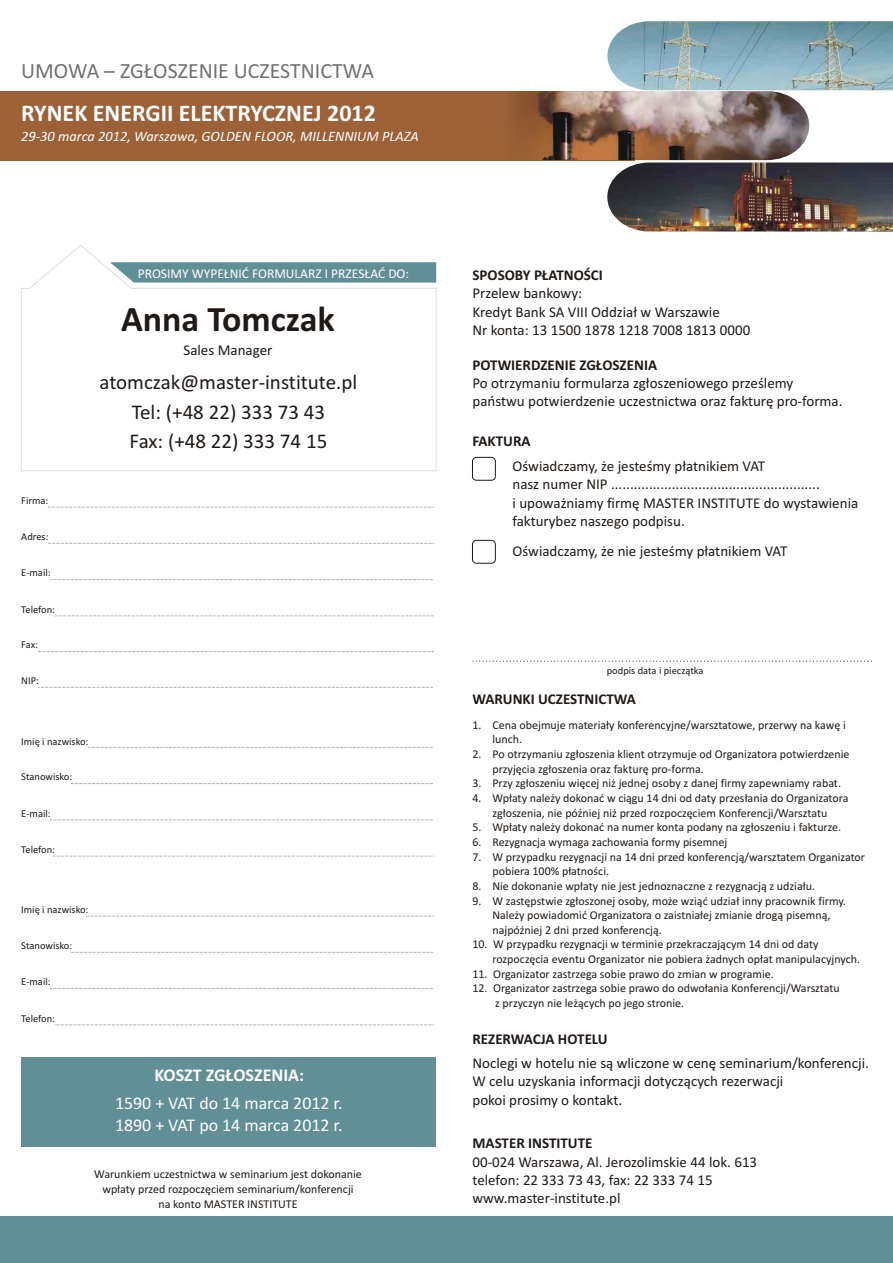
<style>
.page{position:relative;width:893px;height:1263px;background:#fff}
.page>*{position:absolute;margin:0;border:0;box-sizing:border-box;transform-origin:0 0}
.t1{font:700 36px "Calibri";color:#1f1a17}
.t2{font:700 24px "Calibri";color:#fff}
.t3{font:21.9px "Calibri";color:#737070}
.t4{font:21px/29.2px "Calibri";color:#1f1a17;text-align:center}
.t5{font:700 18px "Calibri";color:#fff}
.t6{font:17.85px/21.9px "Calibri";color:#fff}
.t7{font:15px/18.3px "Calibri";color:#1f1a17}
.t8{font:700 15px "Calibri";color:#1f1a17}
.t9{font:italic 14.4px "Calibri";color:#fff}
.t10{font:13.5px "Calibri";color:#fff}
.t11{font:12px/14.7px "Calibri";color:#1f1a17}
.t12{font:10.5px "Calibri";color:#1f1a17}
</style>
<div class="page">
<svg style="left:71px;top:783px;width:362px;height:1px"></svg>
<svg style="left:88px;top:747px;width:345px;height:1px"></svg>
<svg style="left:50px;top:819px;width:383px;height:1px"></svg>
<svg style="left:53px;top:856px;width:381px;height:1px"></svg>
<svg style="left:71px;top:952px;width:362px;height:1px"></svg>
<svg style="left:86px;top:916px;width:348px;height:1px"></svg>
<svg style="left:50px;top:988px;width:383px;height:1px"></svg>
<svg style="left:55px;top:1024px;width:379px;height:1px"></svg>
<svg style="left:48px;top:507px;width:386px;height:1px"></svg>
<svg style="left:50px;top:579px;width:383px;height:1px"></svg>
<svg style="left:48px;top:543px;width:386px;height:1px"></svg>
<svg style="left:38px;top:687px;width:395px;height:1px"></svg>
<svg style="left:54px;top:616px;width:380px;height:1px"></svg>
<svg style="left:38px;top:651px;width:396px;height:1px"></svg>
<div style="left:472px;top:540px;width:24px;height:24px;background:#fff;border:1px solid #1f1a17;border-radius:4px"></div>
<div style="left:472px;top:457px;width:24px;height:24px;background:#fff;border:1px solid #1f1a17;border-radius:4px"></div>
<svg style="left:472px;top:661px;width:400px;height:1px"></svg>
<svg style="left:21px;top:245px;width:416px;height:226px"></svg>
<svg style="left:110px;top:262px;width:326px;height:21px;background:#6b969c"></svg>
<div style="left:0;top:1217px;width:893px;height:46px;background:#618f96"></div>
<div style="left:21px;top:1057px;width:415px;height:89px;background:#618f96"></div>
<div style="left:0;top:91px;width:635px;height:69px;background:#9c6136"></div>
<img style="left:607px;top:162px;width:286px;height:70px">
<img style="left:502px;top:91px;width:307px;height:72px">
<img style="left:607px;top:21px;width:286px;height:73px">
<h3 class="t3" style="left:21px;top:62px;width:354px">UMOWA – ZG£OSZENIE UCZESTNICTWA</h3>
<h2 class="t2" style="left:21px;top:103px;width:356px">RYNEK ENERGII ELEKTRYCZNEJ 2012</h2>
<p class="t9" style="left:21px;top:130px;width:399px">29-30 marca 2012, Warszawa, GOLDEN FLOOR, MILLENNIUM PLAZA</p>
<p class="t10" style="left:138px;top:268px;width:273px">PROSIMY WYPE£NIÆ FORMULARZ I PRZES£AÆ DO:</p>
<h1 class="t1" style="left:121px;top:304px;width:215px">Anna Tomczak</h1>
<p class="t7" style="left:183px;top:342px;width:90px">Sales Manager</p>
<p class="t12" style="left:21px;top:496px;width:29px">Firma:</p>
<p class="t12" style="left:21px;top:532px;width:29px">Adres:</p>
<p class="t12" style="left:21px;top:568px;width:31px">E-mail:</p>
<p class="t12" style="left:21px;top:605px;width:35px">Telefon:</p>
<p class="t12" style="left:21px;top:640px;width:18px">Fax:</p>
<p class="t12" style="left:21px;top:676px;width:19px">NIP:</p>
<h3 class="t4" style="left:100px;top:370px;width:259px">atomczak@master-institute.pl<br>Tel: (+48 22) 333 73 43<br>Fax: (+48 22) 333 74 15</h3>
<p class="t12" style="left:21px;top:737px;width:69px">Imiê i nazwisko:</p>
<p class="t12" style="left:21px;top:772px;width:53px">Stanowisko:</p>
<p class="t12" style="left:21px;top:809px;width:31px">E-mail:</p>
<p class="t12" style="left:21px;top:845px;width:35px">Telefon:</p>
<p class="t12" style="left:21px;top:905px;width:69px">Imiê i nazwisko:</p>
<p class="t12" style="left:21px;top:941px;width:53px">Stanowisko:</p>
<p class="t12" style="left:21px;top:977px;width:31px">E-mail:</p>
<p class="t12" style="left:21px;top:1014px;width:35px">Telefon:</p>
<h3 class="t5" style="left:155px;top:1068px;width:151px">KOSZT ZG£OSZENIA:</h3>
<h3 class="t6" style="left:115px;top:1093px;width:229px">1590 + VAT do 14 marca 2012 r.<br>1890 + VAT po 14 marca 2012 r.</h3>
<p class="t11" style="left:94px;top:1168px;width:269px;text-align:center">Warunkiem uczestnictwa w seminarium jest dokonanie wp³aty przed rozpoczêciem seminarium/konferencji<br>na konto MASTER INSTITUTE</p>
<p class="t8" style="left:472px;top:269px;width:132px">SPOSOBY P£ATNOŒCI</p>
<p class="t7" style="left:472px;top:285px;width:279px">Przelew bankowy:<br>Kredyt Bank SA VIII Oddzia³ w Warszawie<br>Nr konta: 13 1500 1878 1218 7008 1813 0000</p>
<p class="t8" style="left:472px;top:359px;width:186px">POTWIERDZENIE ZG£OSZENIA</p>
<p class="t7" style="left:472px;top:375px;width:372px">Po otrzymaniu formularza zg³oszeniowego przeœlemy pañstwu potwierdzenie uczestnictwa oraz fakturê pro-forma.</p>
<p class="t8" style="left:472px;top:434px;width:60px">FAKTURA</p>
<p class="t7" style="left:512px;top:458px;width:347px">Oœwiadczamy, ¿e jesteœmy p³atnikiem VAT<br>nasz numer NIP .......................................................<br>i upowa¿niamy firmê MASTER INSTITUTE do wystawienia fakturybez naszego podpisu.</p>
<p class="t7" style="left:512px;top:543px;width:276px">Oœwiadczamy, ¿e nie jesteœmy p³atnikiem VAT</p>
<p class="t12" style="left:607px;top:666px;width:98px">podpis data i piecz¹tka</p>
<p class="t8" style="left:472px;top:693px;width:165px">WARUNKI UCZESTNICTWA</p>
<p class="t11" style="left:492px;top:718px;width:355px;text-indent:-20px">1. Cena obejmuje materia³y konferencyjne/warsztatowe, przerwy na kawê i lunch.</p>
<p class="t11" style="left:492px;top:748px;width:359px;text-indent:-20px">2. Po otrzymaniu zg³oszenia klient otrzymuje od Organizatora potwierdzenie przyjêcia zg³oszenia oraz fakturê pro-forma.</p>
<p class="t11" style="left:472px;top:777px;width:370px">3. Przy zg³oszeniu wiêcej ni¿ jednej osoby z danej firmy zapewniamy rabat.</p>
<p class="t11" style="left:472px;top:792px;width:378px;text-align:center">4. Wp³aty nale¿y dokonaæ w ci¹gu 14 dni od daty przes³ania do Organizatora zg³oszenia, nie póŸniej ni¿ przed rozpoczêciem Konferencji/Warsztatu</p>
<p class="t11" style="left:472px;top:821px;width:370px">5. Wp³aty nale¿y dokonaæ na numer konta podany na zg³oszeniu i fakturze.</p>
<p class="t11" style="left:472px;top:835px;width:256px">6. Rezygnacja wymaga zachowania formy pisemnej</p>
<p class="t11" style="left:492px;top:850px;width:374px;text-indent:-20px">7. W przypadku rezygnacji na 14 dni przed konferencj¹/warsztatem Organizator pobiera 100% p³atnoœci.</p>
<p class="t11" style="left:472px;top:879px;width:344px">8. Nie dokonanie wp³aty nie jest jednoznaczne z rezygnacj¹ z udzia³u.</p>
<p class="t11" style="left:492px;top:894px;width:355px;text-indent:-20px">9. W zastêpstwie zg³oszonej osoby, mo¿e wzi¹æ udzia³ inny pracownik firmy.<br>Nale¿y powiadomiæ Organizatora o zaistnia³ej zmianie drog¹ pisemn¹, najpóŸniej 2 dni przed konferencj¹.</p>
<p class="t11" style="left:492px;top:938px;width:369px;text-indent:-20px">10. W przypadku rezygnacji w terminie przekraczaj¹cym 14 dni od daty rozpoczêcia eventu Organizator nie pobiera ¿adnych op³at manipulacyjnych.</p>
<p class="t11" style="left:472px;top:967px;width:303px">11. Organizator zastrzega sobie prawo do zmian w programie.</p>
<p class="t11" style="left:495px;top:982px;width:346px;text-indent:-23px">12. Organizator zastrzega sobie prawo do odwo³ania Konferencji/Warsztatu z przyczyn nie le¿¹cych po jego stronie.</p>
<p class="t8" style="left:472px;top:1033px;width:137px">REZERWACJA HOTELU</p>
<p class="t7" style="left:472px;top:1055px;width:398px">Noclegi w hotelu nie s¹ wliczone w cenê seminarium/konferencji.<br>W celu uzyskania informacji dotycz¹cych rezerwacji<br>pokoi prosimy o kontakt.</p>
<p class="t8" style="left:472px;top:1137px;width:121px">MASTER INSTITUTE</p>
<p class="t7" style="left:472px;top:1154px;width:286px">00-024 Warszawa, Al. Jerozolimskie 44 lok. 613 telefon: 22 333 73 43, fax: 22 333 74 15 www.master-institute.pl</p>
</div>
